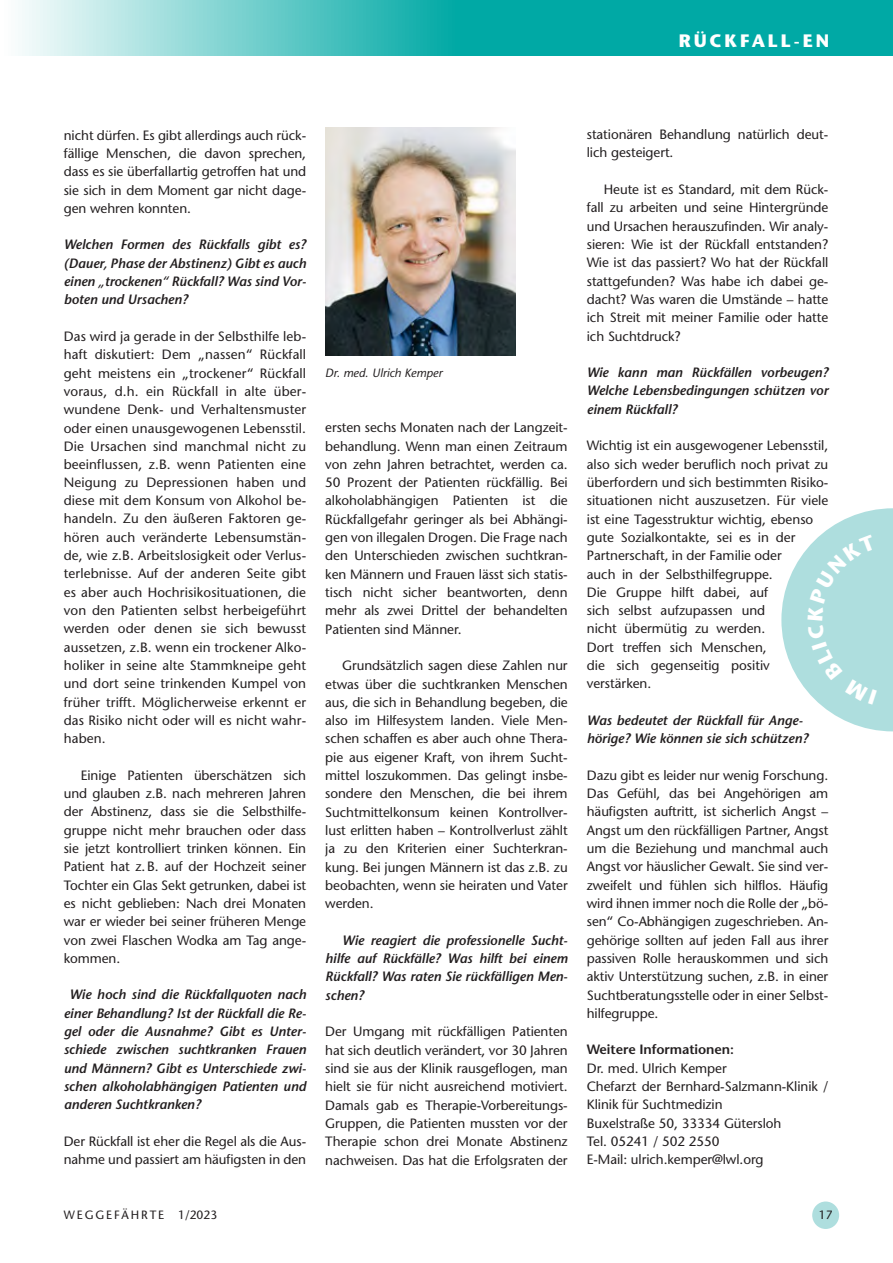
<style>
.page{position:relative;width:893px;height:1263px;background:#fff}
.page>*{position:absolute;margin:0;border:0;box-sizing:border-box;transform-origin:0 0}
.t1{font:700 18px "ITC Stone Sans Pro";letter-spacing:.16em;color:#fff}
._04_Grundschrift_ohn{font:500 13.5px/18.3px "Stone Sans Std";letter-spacing:-.005em;color:#231f20;text-align:justify}
._03_Grundschrift_Ein{font:500 13.5px/18.3px "Stone Sans Std";letter-spacing:-.005em;color:#231f20;text-align:justify}
.Interview_Frage{font:italic 600 13.5px/18.3px "Stone Sans Std";letter-spacing:-.005em;color:#231f20;text-align:justify}
._03_Grundschrift_Ein-2{font:italic 600 13.5px/18.3px "Stone Sans Std";letter-spacing:-.005em;color:#231f20;text-align:justify}
._04_Grundschrift_ohn-2{font:600 13.5px "Stone Sans Std";letter-spacing:-.005em;color:#231f20}
.t2{font:500 12px "Stone Sans Std";letter-spacing:.16em;color:#231f20}
._05_Bildunterschrift{font:italic 500 12px "Stone Sans Std";color:#231f20}
</style>
<div class="page">
<svg style="left:22px;top:0;width:871px;height:56px;background:#3cbdba"></svg>
<div style="left:812px;top:1201px;width:27px;height:28px;background:#aedede;border-radius:50%"></div>
<hr style="left:0;top:0;width:1px;height:56px;background:#00a9a5">
<img style="left:325px;top:128px;width:191px;height:228px">
<svg style="left:781px;top:508px;width:112px;height:224px"></svg>
<h1 class="t1" style="left:679px;top:30px;width:152px">RÜCKFALL-EN</h1>
<p class="_04_Grundschrift_ohn" style="left:64px;top:126px;width:244px">nicht dürfen. Es gibt allerdings auch rück&shy;fällige Menschen, die davon sprechen, dass es sie überfallartig getroffen hat und sie sich in dem Moment gar nicht dage&shy;gen wehren konnten.</p>
<p class="Interview_Frage" style="left:64px;top:236px;width:244px">Welchen Formen des Rückfalls gibt es? (Dauer, Phase der Abstinenz) Gibt es auch einen „trockenen“ Rückfall? Was sind Vor&shy;boten und Ursachen?</p>
<p class="_04_Grundschrift_ohn" style="left:64px;top:327px;width:244px">Das wird ja gerade in der Selbsthilfe leb&shy;haft diskutiert: Dem „nassen“ Rückfall geht meistens ein „trockener“ Rückfall voraus, d.h. ein Rückfall in alte über&shy;wundene Denk- und Verhaltensmuster oder einen unausgewogenen Lebensstil.<br>Die Ursachen sind manchmal nicht zu beeinflussen, z.B. wenn Patienten eine Neigung zu Depressionen haben und diese mit dem Konsum von Alkohol be&shy;handeln. Zu den äußeren Faktoren ge&shy;hören auch veränderte Lebensumstän&shy;de, wie z.B. Arbeitslosigkeit oder Verlus&shy;terlebnisse. Auf der anderen Seite gibt es aber auch Hochrisikosituationen, die von den Patienten selbst herbeigeführt werden oder denen sie sich bewusst aussetzen, z.B. wenn ein trockener Alko&shy;holiker in seine alte Stammkneipe geht und dort seine trinkenden Kumpel von früher trifft. Möglicherweise erkennt er das Risiko nicht oder will es nicht wahr&shy;haben.</p>
<p class="_03_Grundschrift_Ein" style="left:64px;top:766px;width:244px;text-indent:17px">Einige Patienten überschätzen sich und glauben z.B. nach mehreren Jahren der Abstinenz, dass sie die Selbsthilfe&shy;gruppe nicht mehr brauchen oder dass sie jetzt kontrolliert trinken können. Ein Patient hat z.B. auf der Hochzeit seiner Tochter ein Glas Sekt getrunken, dabei ist es nicht geblieben: Nach drei Monaten war er wieder bei seiner früheren Menge von zwei Flaschen Wodka am Tag ange&shy;kommen.</p>
<p class="Interview_Frage" style="left:64px;top:985px;width:244px;text-indent:6px">Wie hoch sind die Rückfallquoten nach einer Behandlung? Ist der Rückfall die Re&shy;gel oder die Ausnahme? Gibt es Unter&shy;schiede zwischen suchtkranken Frauen und Männern? Gibt es Unterschiede zwi&shy;schen alkoholabhängigen Patienten und anderen Suchtkranken?</p>
<p class="_04_Grundschrift_ohn" style="left:64px;top:1132px;width:244px">Der Rückfall ist eher die Regel als die Aus&shy;nahme und passiert am häufigsten in den</p>
<p class="_05_Bildunterschrift" style="left:325px;top:366px;width:119px">Dr. med. Ulrich Kemper</p>
<p class="_04_Grundschrift_ohn" style="left:325px;top:418px;width:244px">ersten sechs Monaten nach der Langzeit&shy;behandlung. Wenn man einen Zeitraum von zehn Jahren betrachtet, werden ca.<br>50 Prozent der Patienten rückfällig. Bei alkoholabhängigen Patienten ist die Rückfallgefahr geringer als bei Abhängi&shy;gen von illegalen Drogen. Die Frage nach den Unterschieden zwischen suchtkran&shy;ken Männern und Frauen lässt sich statis&shy;tisch nicht sicher beantworten, denn mehr als zwei Drittel der behandelten Patienten sind Männer.</p>
<p class="_03_Grundschrift_Ein" style="left:325px;top:656px;width:244px;text-indent:17px">Grundsätzlich sagen diese Zahlen nur etwas über die suchtkranken Menschen aus, die sich in Behandlung begeben, die also im Hilfesystem landen. Viele Men&shy;schen schaffen es aber auch ohne Thera&shy;pie aus eigener Kraft, von ihrem Sucht&shy;mittel loszukommen. Das gelingt insbe&shy;sondere den Menschen, die bei ihrem Suchtmittelkonsum keinen Kontrollver&shy;lust erlitten haben – Kontrollverlust zählt ja zu den Kriterien einer Suchterkran&shy;kung. Bei jungen Männern ist das z.B. zu beobachten, wenn sie heiraten und Vater werden.</p>
<p class="_03_Grundschrift_Ein-2" style="left:325px;top:931px;width:244px;text-indent:17px">Wie reagiert die professionelle Sucht&shy;hilfe auf Rückfälle? Was hilft bei einem Rückfall? Was raten Sie rückfälligen Men&shy;schen?</p>
<p class="_04_Grundschrift_ohn" style="left:325px;top:1022px;width:244px">Der Umgang mit rückfälligen Patienten hat sich deutlich verändert, vor 30 Jahren sind sie aus der Klinik rausgeflogen, man hielt sie für nicht ausreichend motiviert.<br>Damals gab es Therapie-Vorbereitungs-Gruppen, die Patienten mussten vor der Therapie schon drei Monate Abstinenz nachweisen. Das hat die Erfolgsraten der</p>
<p class="_04_Grundschrift_ohn" style="left:587px;top:125px;width:243px">stationären Behandlung natürlich deut&shy;lich gesteigert.</p>
<p class="_03_Grundschrift_Ein" style="left:587px;top:180px;width:243px;text-indent:17px">Heute ist es Standard, mit dem Rück&shy;fall zu arbeiten und seine Hintergründe und Ursachen herauszufinden. Wir analy&shy;sieren: Wie ist der Rückfall entstanden?<br>Wie ist das passiert? Wo hat der Rückfall stattgefunden? Was habe ich dabei ge&shy;dacht? Was waren die Umstände – hatte ich Streit mit meiner Familie oder hatte ich Suchtdruck?</p>
<p class="Interview_Frage" style="left:587px;top:363px;width:243px">Wie kann man Rückfällen vorbeugen?<br>Welche Lebensbedingungen schützen vor einem Rückfall?</p>
<p class="_04_Grundschrift_ohn" style="left:587px;top:436px;width:243px;text-align:left">Wichtig ist ein ausgewogener Lebensstil, also sich weder beruflich noch privat zu überfordern und sich bestimmten Risiko&shy;situationen nicht auszusetzen. Für viele ist eine Tagesstruktur wichtig, ebenso gute Sozialkontakte, sei es in der<br>Partnerschaft, in der Familie oder<br>auch in der Selbsthilfegruppe.<br>Die Gruppe hilft dabei, auf<br>sich selbst aufzupassen und<br>nicht übermütig zu werden.<br>Dort treffen sich Menschen,<br>die sich gegenseitig positiv verstärken.</p>
<p class="Interview_Frage" style="left:587px;top:711px;width:223px">Was bedeutet der Rückfall für Ange&shy;hörige? Wie können sie sich schützen?</p>
<p class="_04_Grundschrift_ohn" style="left:587px;top:766px;width:243px">Dazu gibt es leider nur wenig Forschung.<br>Das Gefühl, das bei Angehörigen am häufigsten auftritt, ist sicherlich Angst – Angst um den rückfälligen Partner, Angst um die Beziehung und manchmal auch Angst vor häuslicher Gewalt. Sie sind ver&shy;zweifelt und fühlen sich hilflos. Häufig wird ihnen immer noch die Rolle der „bö&shy;sen“ Co-Abhängigen zugeschrieben. An&shy;gehörige sollten auf jeden Fall aus ihrer passiven Rolle herauskommen und sich aktiv Unterstützung suchen, z.B. in einer Suchtberatungsstelle oder in einer Selbst&shy;hilfegruppe.</p>
<p class="_04_Grundschrift_ohn-2" style="left:587px;top:1042px;width:149px">Weitere Informationen:</p>
<p class="_04_Grundschrift_ohn" style="left:587px;top:1059px;width:141px">Dr. med. Ulrich Kemper</p>
<p class="_04_Grundschrift_ohn" style="left:587px;top:1077px;width:243px">Chefarzt der Bernhard-Salzmann-Klinik /<br>Klinik für Suchtmedizin</p>
<p class="_04_Grundschrift_ohn" style="left:587px;top:1114px;width:196px">Buxelstraße 50, 33334 Gütersloh</p>
<p class="_04_Grundschrift_ohn" style="left:587px;top:1132px;width:134px">Tel. 05241 / 502 2550</p>
<p class="_04_Grundschrift_ohn" style="left:587px;top:1150px;width:178px">E-Mail: ulrich.kemper@lwl.org</p>
<p class="t2" style="left:64px;top:1207px;width:155px">WEGGEFÄHRTE 1/2023</p>
<p class="t2" style="left:819px;top:1207px;width:15px">17</p>
</div>
